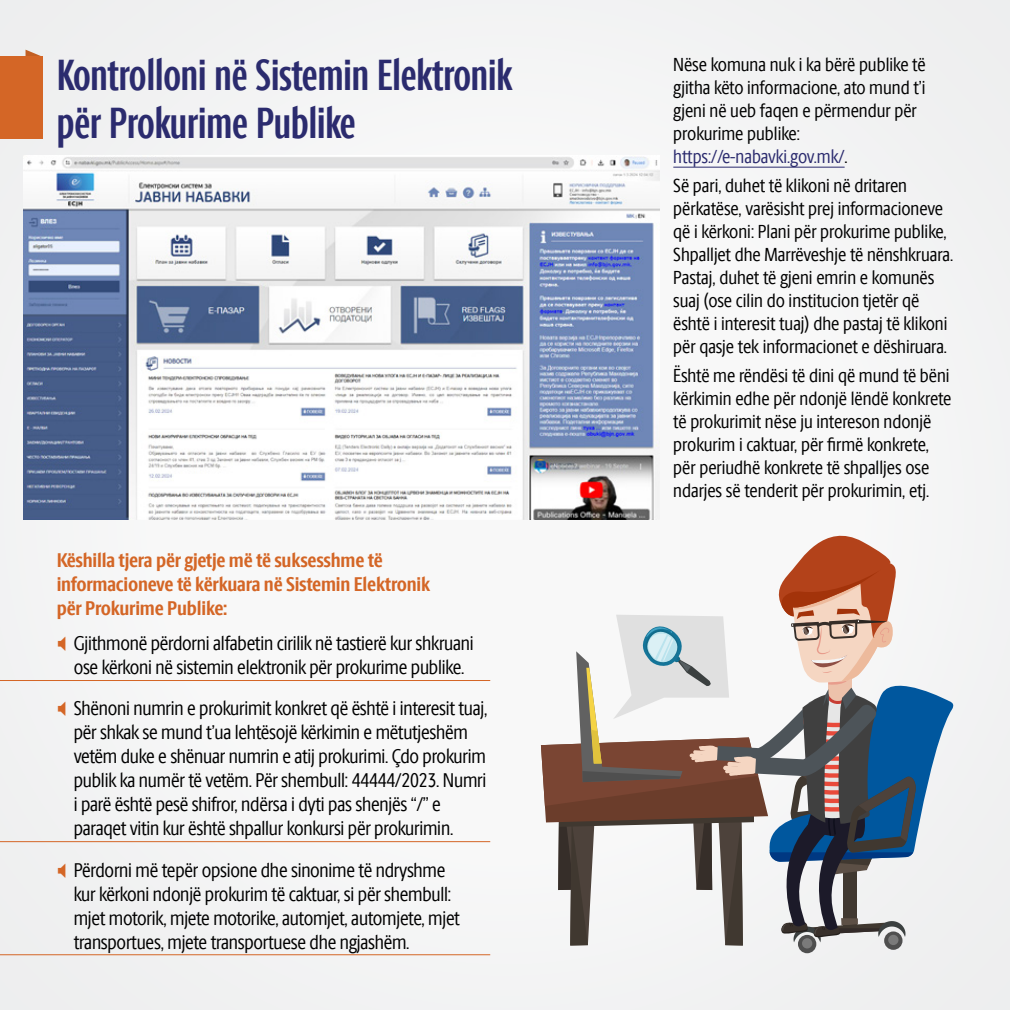
<style>
.page{position:relative;width:1010px;height:1010px;background:#fff}
.page>*{position:absolute;margin:0;border:0;box-sizing:border-box;transform-origin:0 0}
.t1{font:44px/48px "Berlingske Sans X Cn D Bd";color:#2b2b6e}
.t2{font:20px/24px "Berlingske Sans Cn";letter-spacing:-.01em;color:#000}
.t3{font:700 20px/24px "Berlingske Sans Cn";letter-spacing:-.01em;color:#d46626}
.t4{font:19px/23px "Berlingske Sans Cn";color:#000}
.s1{color:#2b2b6e}
</style>
<div class="page">
<div style="left:0;top:0;width:1009px;height:1009px;background:#f4f4f5"></div>
<svg style="left:26px;top:50px;width:17px;height:7px"></svg>
<div style="left:0;top:57px;width:43px;height:82px;background:#d46626"></div>
<img style="left:24px;top:155px;width:635px;height:364px">
<hr style="left:673px;top:167px;width:171px;height:1px;background:#2b2b6e">
<hr style="left:0;top:679px;width:490px;height:1px;background:#d46626">
<hr style="left:0;top:840px;width:490px;height:1px;background:#d46626">
<hr style="left:0;top:953px;width:490px;height:1px;background:#d46626">
<div style="left:797px;top:934px;width:19px;height:18px;background:#4f4f4f;border-radius:50%"></div>
<div style="left:801px;top:937px;width:11px;height:11px;background:#7a7a7a;border-radius:50%"></div>
<div style="left:883px;top:931px;width:19px;height:18px;background:#4f4f4f;border-radius:50%"></div>
<svg style="left:541px;top:535px;width:413px;height:410px"></svg>
<p class="t1" style="left:57px;top:49px;width:456px">Kontrolloni në Sistemin Elektronik për Prokurime Publike</p>
<p class="t4" style="left:673px;top:53px;width:254px">Nëse komuna nuk i ka bërë publike të gjitha këto informacione, ato mund t’i gjeni në ueb faqen e përmendur për prokurime publike: <span class="s1">https://e-nabavki.gov.mk/</span>.</p>
<p class="t4" style="left:673px;top:173px;width:281px">Së pari, duhet të klikoni në dritaren përkatëse, varësisht prej informacioneve që i kërkoni: Plani për prokurime publike, Shpalljet dhe Marrëveshje të nënshkruara.<br>Pastaj, duhet të gjeni emrin e komunës suaj (ose cilin do institucion tjetër që është i interesit tuaj) dhe pastaj të klikoni për qasje tek informacionet e dëshiruara.</p>
<p class="t4" style="left:673px;top:363px;width:279px">Është me rëndësi të dini që mund të bëni kërkimin edhe për ndonjë lëndë konkrete të prokurimit nëse ju intereson ndonjë prokurim i caktuar, për firmë konkrete, për periudhë konkrete të shpalljes ose ndarjes së tenderit për prokurimin, etj.</p>
<p class="t3" style="left:57px;top:547px;width:375px">Këshilla tjera për gjetje më të suksesshme të informacioneve të kërkuara në Sistemin Elektronik për Prokurime Publike:</p>
<p class="t2" style="left:74px;top:630px;width:401px">Gjithmonë përdorni alfabetin cirilik në tastierë kur shkruani ose kërkoni në sistemin elektronik për prokurime publike.</p>
<p class="t2" style="left:74px;top:695px;width:415px">Shënoni numrin e prokurimit konkret që është i interesit tuaj, për shkak se mund t’ua lehtësojë kërkimin e mëtutjeshëm vetëm duke e shënuar numrin e atij prokurimi. Çdo prokurim publik ka numër të vetëm. Për shembull: 44444/2023. Numri i parë është pesë shifror, ndërsa i dyti pas shenjës “/” e paraqet vitin kur është shpallur konkursi për prokurimin.</p>
<p class="t2" style="left:74px;top:856px;width:387px">Përdorni më tepër opsione dhe sinonime të ndryshme kur kërkoni ndonjë prokurim të caktuar, si për shembull: mjet motorik, mjete motorike, automjet, automjete, mjet transportues, mjete transportuese dhe ngjashëm.</p>
</div>
